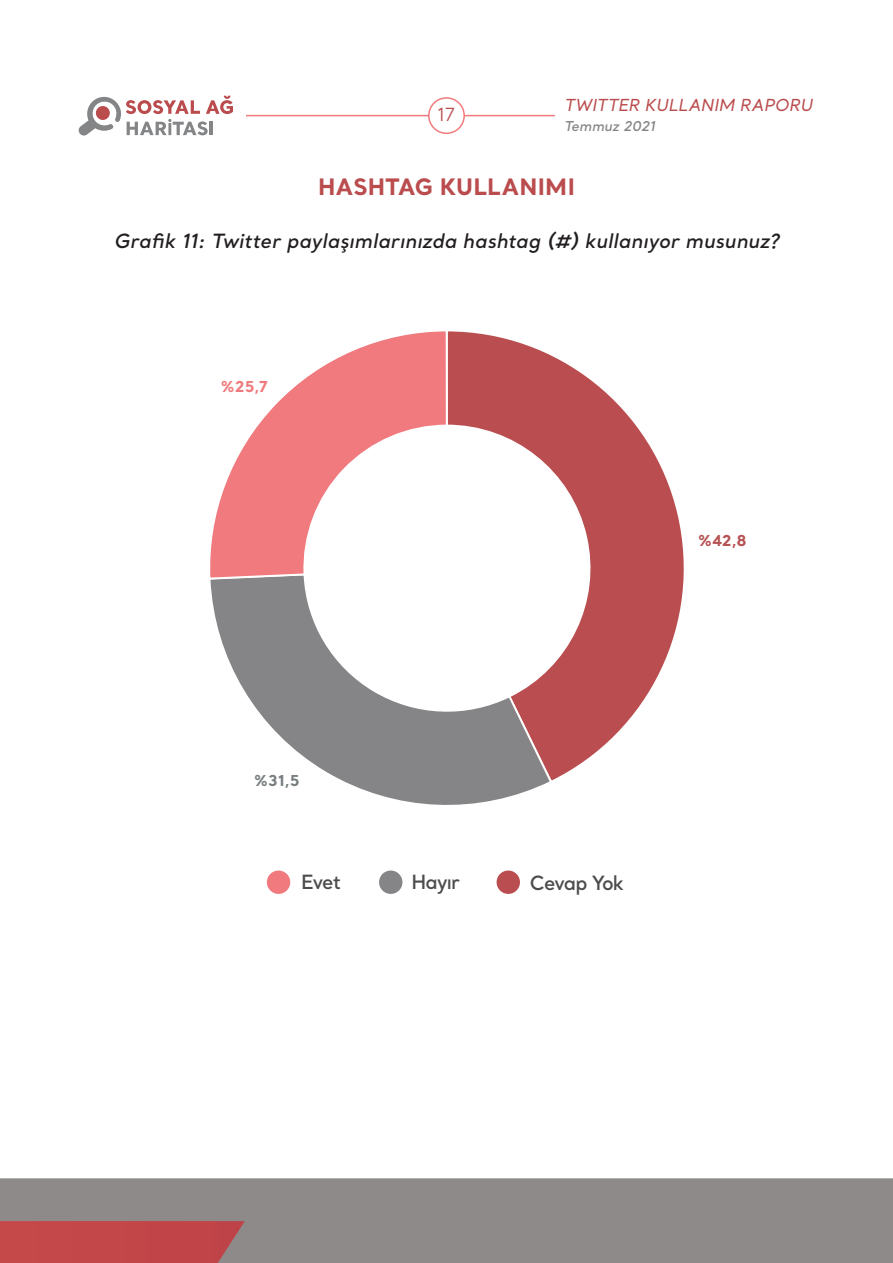
<style>
.page{position:relative;width:893px;height:1263px;background:#fff}
.page>*{position:absolute;margin:0;border:0;box-sizing:border-box;transform-origin:0 0}
.ANA_METIN{font:700 22.5px "Santral";letter-spacing:.005em;color:#ba4c4e}
.ANA_METIN-2{font:italic 600 19.5px "Santral";letter-spacing:.005em;color:#231f20}
.t1{font:600 19.5px "Santral";letter-spacing:-.04em;color:#4b4c4b}
.t2{font:18px "Santral";color:#ba4c4e}
.t3{font:italic 500 16.5px "Santral";color:#ba4c4e}
.t4{font:700 15px "Santral";color:#797e81}
.t5{font:700 15px "Santral";color:#b75254}
.t6{font:700 15px "Santral";color:#f07a7d}
.t7{font:italic 600 13.5px "Santral";color:#848587}
</style>
<div class="page">
<hr style="left:246px;top:115px;width:309px;height:1px;background:#f37b7d">
<div style="left:429px;top:98px;width:35px;height:35px;background:#fff;border-radius:50%"></div>
<div style="left:428px;top:97px;width:37px;height:37px;border:2px solid #f37b7d;border-radius:50%"></div>
<svg style="left:78px;top:96px;width:155px;height:40px"></svg>
<div style="left:0;top:1178px;width:893px;height:85px;background:#8e8a8a"></div>
<div style="left:0;top:1221px;width:245px;height:42px;background:#c24648"></div>
<svg style="left:449px;top:331px;width:235px;height:449px"></svg>
<svg style="left:210px;top:573px;width:343px;height:232px"></svg>
<svg style="left:210px;top:331px;width:239px;height:249px"></svg>
<div style="left:267px;top:870px;width:23px;height:24px;background:#f07a7d;border-radius:50%"></div>
<div style="left:379px;top:870px;width:23px;height:24px;background:#858587;border-radius:50%"></div>
<div style="left:497px;top:870px;width:23px;height:24px;background:#ba4d4f;border-radius:50%"></div>
<p class="t2" style="left:437px;top:103px;width:19px">17</p>
<p class="t3" style="left:564px;top:94px;width:250px">TWITTER KULLANIM RAPORU</p>
<p class="t7" style="left:564px;top:117px;width:93px">Temmuz 2021</p>
<p class="ANA_METIN" style="left:318px;top:171px;width:258px">HASHTAG KULLANIMI</p>
<p class="ANA_METIN-2" style="left:114px;top:228px;width:667px">Grafik 11: Twitter paylaşımlarınızda hashtag (#) kullanıyor musunuz?</p>
<p class="t6" style="left:221px;top:376px;width:49px">%25,7</p>
<p class="t5" style="left:698px;top:530px;width:50px">%42,8</p>
<p class="t4" style="left:254px;top:770px;width:47px">%31,5</p>
<p class="t1" style="left:301px;top:869px;width:41px">Evet</p>
<p class="t1" style="left:411px;top:869px;width:50px">Hayır</p>
<p class="t1" style="left:530px;top:870px;width:96px">Cevap Yok</p>
</div>
